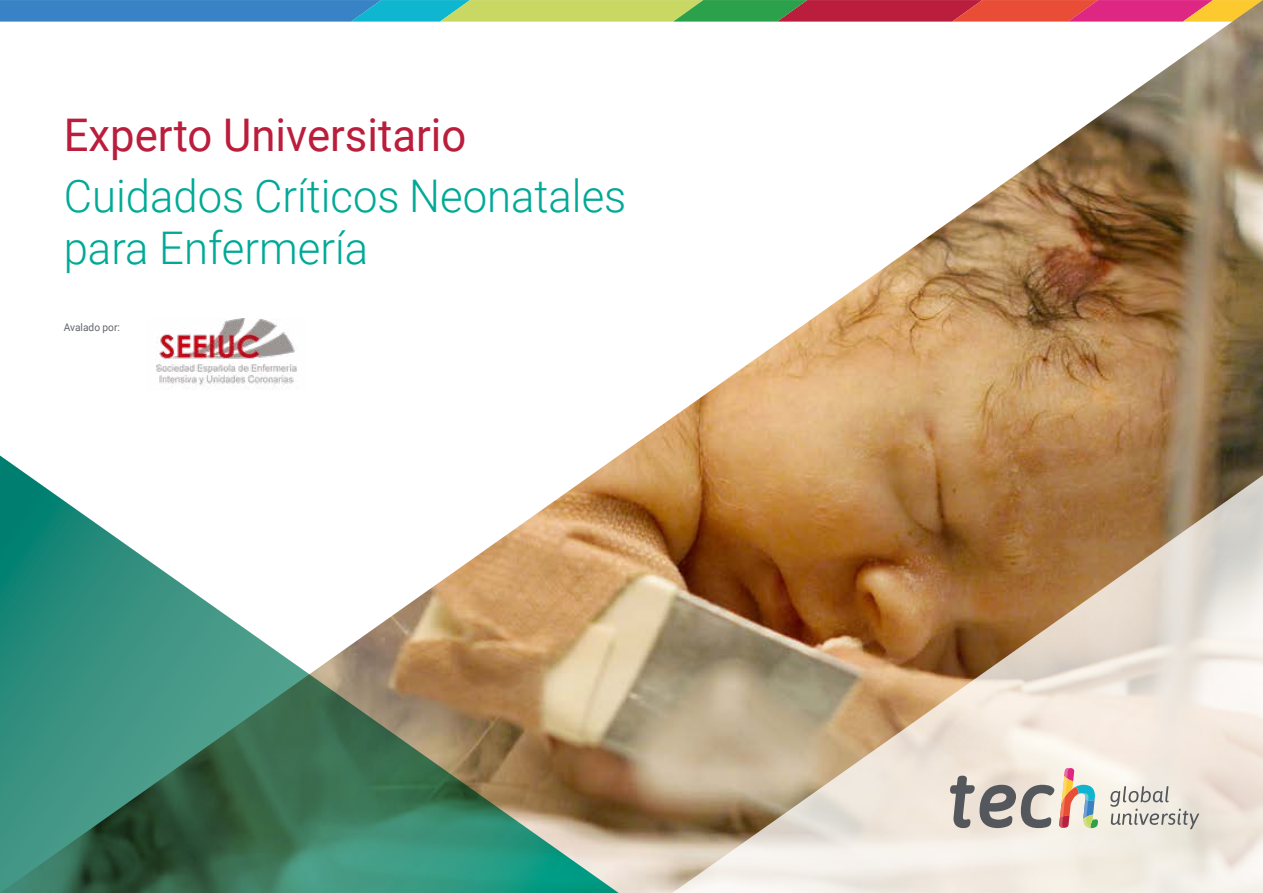
<style>
.page{position:relative;width:1263px;height:893px;background:#fff}
.page>*{position:absolute;margin:0;border:0;box-sizing:border-box;transform-origin:0 0}
.t1{font:300 45px/52.5px "Roboto";color:#00a996}
.t2{font:45px "Roboto";color:#ba1e3c}
.t3{font:10.5px "Roboto";color:#61646a}
</style>
<div class="page">
<img style="left:0;top:0;width:1263px;height:454px">
<svg style="left:0;top:446px;width:649px;height:447px"></svg>
<img style="left:642px;top:454px;width:621px;height:439px">
<img style="left:146px;top:318px;width:160px;height:73px">
<svg style="left:1110px;top:786px;width:89px;height:43px;background:#d3cfc8"></svg>
<svg style="left:950px;top:768px;width:148px;height:60px;background:#beb6ae"></svg>
<p class="t2" style="left:64px;top:103px;width:404px">Experto Universitario</p>
<p class="t1" style="left:64px;top:168px;width:564px">Cuidados Críticos Neonatales para Enfermería</p>
<p class="t3" style="left:64px;top:320px;width:58px">Avalado por:</p>
</div>
